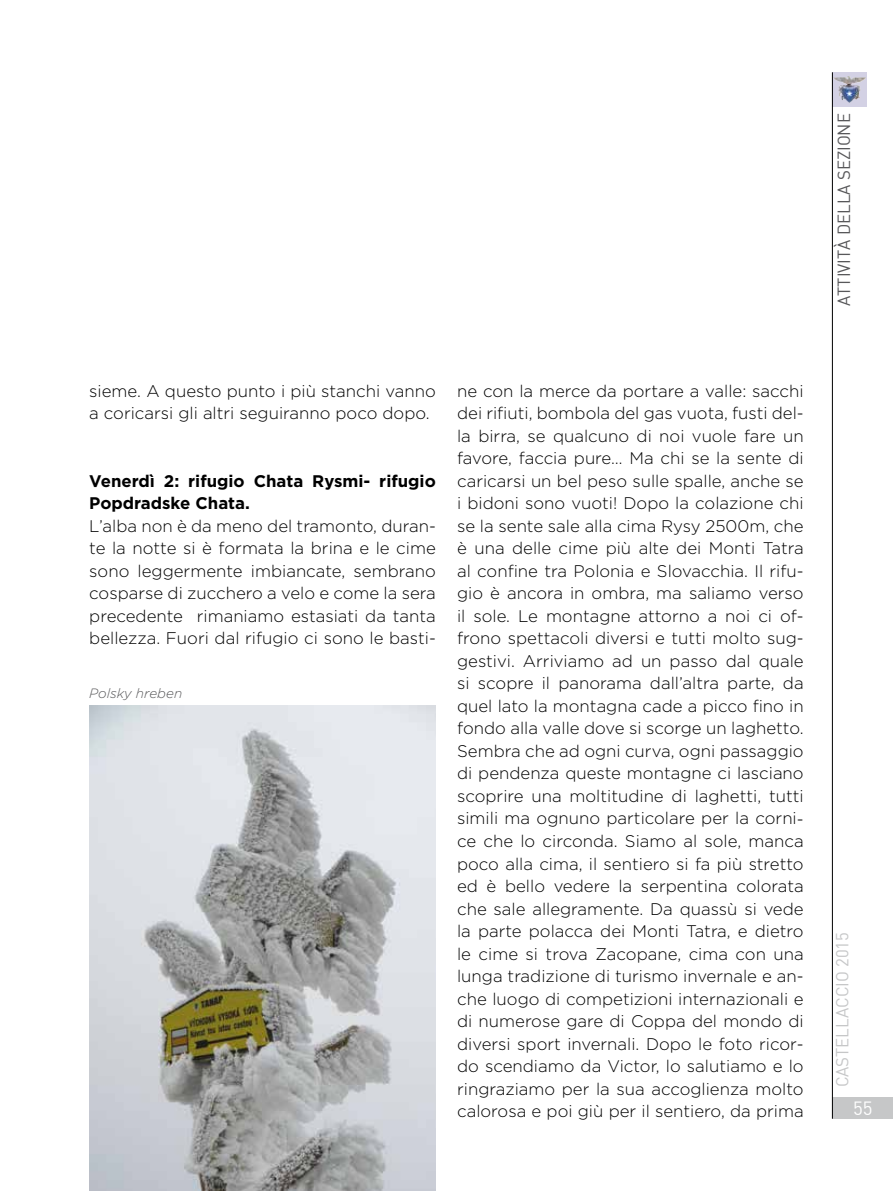
<style>
.page{position:relative;width:893px;height:1191px;background:#fff}
.page>*{position:absolute;margin:0;border:0;box-sizing:border-box;transform-origin:0 0}
.t1{font:18.75px "DIN";color:#fff}
.t2{font:17.25px "DIN";color:#58585a}
.t3{font:17.25px "DIN";color:#c6c7c8}
.t4{font:300 16.8px/22.5px "Gotham";color:#000;text-align:justify}
.t5{font:700 16.8px/22.5px "Gotham";color:#000}
.t6{font:italic 300 13.5px "Gotham";color:#58585a}
</style>
<div class="page">
<div style="left:832px;top:1097px;width:61px;height:21px;background:#c6c7c8"></div>
<div style="left:832px;top:72px;width:34px;height:34px;background:#d3d1e4"></div>
<img style="left:833px;top:76px;width:33px;height:27px">
<hr style="left:832px;top:72px;width:1px;height:1046px;background:#000">
<img style="left:89px;top:705px;width:347px;height:486px">
<p class="t2" style="left:833px;top:306px;width:194px;rotate:-90deg">ATTIVITÀ DELLA SEZIONE</p>
<p class="t4" style="left:89px;top:379px;width:348px">sieme. A questo punto i più stanchi vanno a coricarsi gli altri seguiranno poco dopo.</p>
<p class="t5" style="left:89px;top:469px;width:348px">Venerdì 2: rifugio Chata Rysmi- rifugio<br>Popdradske Chata.</p>
<p class="t4" style="left:89px;top:514px;width:348px">L’alba non è da meno del tramonto, duran&shy;te la notte si è formata la brina e le cime sono leggermente imbiancate, sembrano cosparse di zucchero a velo e come la sera precedente rimaniamo estasiati da tanta bellezza. Fuori dal rifugio ci sono le basti-</p>
<p class="t6" style="left:89px;top:685px;width:94px">Polsky hreben</p>
<p class="t4" style="left:457px;top:379px;width:348px">ne con la merce da portare a valle: sacchi dei rifiuti, bombola del gas vuota, fusti del&shy;la birra, se qualcuno di noi vuole fare un favore, faccia pure… Ma chi se la sente di caricarsi un bel peso sulle spalle, anche se i bidoni sono vuoti! Dopo la colazione chi se la sente sale alla cima Rysy 2500m, che è una delle cime più alte dei Monti Tatra al confine tra Polonia e Slovacchia. Il rifu&shy;gio è ancora in ombra, ma saliamo verso il sole. Le montagne attorno a noi ci of&shy;frono spettacoli diversi e tutti molto sug&shy;gestivi. Arriviamo ad un passo dal quale si scopre il panorama dall’altra parte, da quel lato la montagna cade a picco fino in fondo alla valle dove si scorge un laghetto.<br>Sembra che ad ogni curva, ogni passaggio di pendenza queste montagne ci lasciano scoprire una moltitudine di laghetti, tutti simili ma ognuno particolare per la corni&shy;ce che lo circonda. Siamo al sole, manca poco alla cima, il sentiero si fa più stretto ed è bello vedere la serpentina colorata che sale allegramente. Da quassù si vede la parte polacca dei Monti Tatra, e dietro le cime si trova Zacopane, cima con una lunga tradizione di turismo invernale e an&shy;che luogo di competizioni internazionali e di numerose gare di Coppa del mondo di diversi sport invernali. Dopo le foto ricor&shy;do scendiamo da Victor, lo salutiamo e lo ringraziamo per la sua accoglienza molto calorosa e poi giù per il sentiero, da prima</p>
<p class="t3" style="left:831px;top:1087px;width:157px;rotate:-90deg">CASTELLACCIO 2015</p>
<p class="t1" style="left:853px;top:1096px;width:21px">55</p>
</div>
